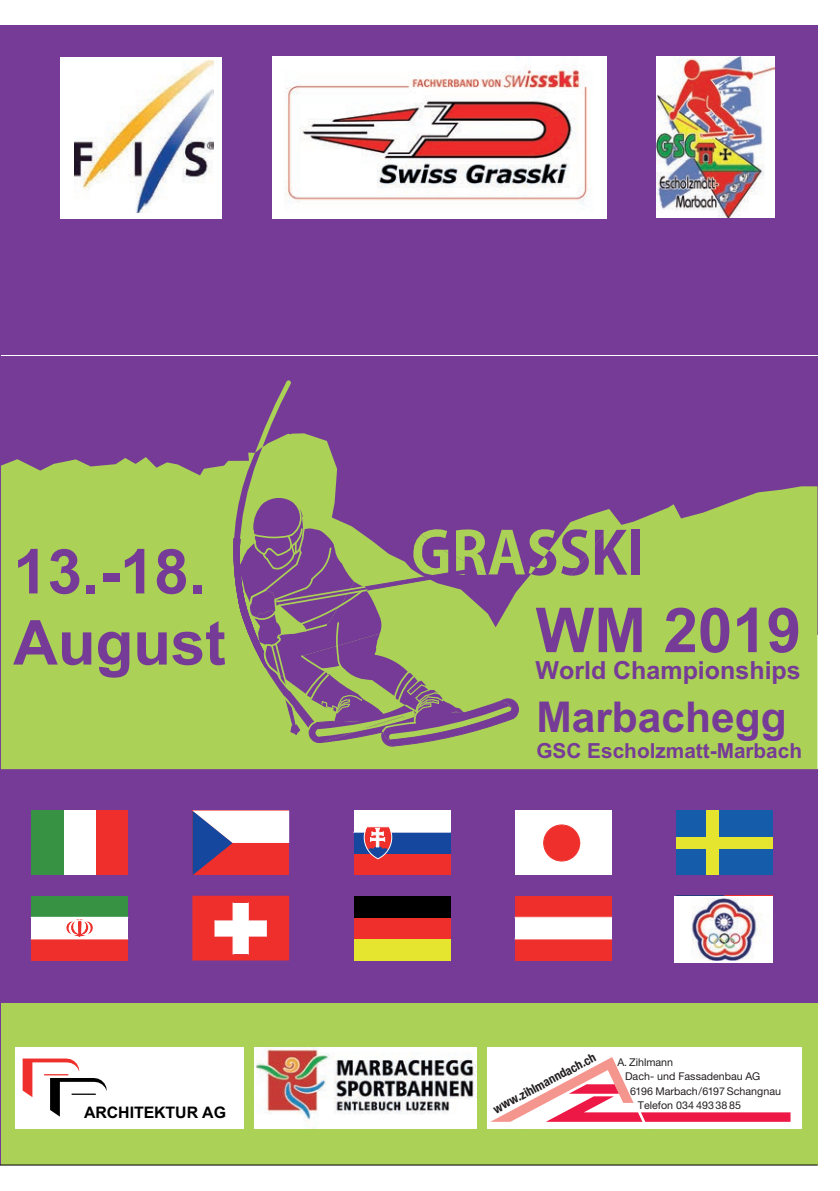
<style>
.page{position:relative;width:840px;height:1191px;background:#fff}
.page>*{position:absolute;margin:0;border:0;box-sizing:border-box;transform-origin:0 0}
.t1{font:700 62px/71px "Arial";letter-spacing:-.005em;color:#763b97}
.t2{font:700 42.4px "Arial";color:#763b97}
.t3{font:700 25px "Arial";color:#763b97}
.t4{font:700 20.8px "Arial";color:#763b97}
.t5{font:700 16px "Arial";letter-spacing:-.005em;color:#000001}
.t6{font:700 condensed 12.4px "Helvetica Neue";color:#231f20}
.t7{font:10.6px "Helvetica Neue";color:#231f20}
</style>
<div class="page">
<hr style="left:0;top:26px;width:2px;height:1139px;background:#763b97">
<div style="left:2px;top:26px;width:815px;height:1139px;background:#763b97"></div>
<div style="left:1px;top:1003px;width:816px;height:162px;background:#abd157"></div>
<div style="left:31px;top:810px;width:97px;height:65px;background:#ee2f2c"></div>
<div style="left:63px;top:810px;width:33px;height:65px;background:#fff"></div>
<div style="left:31px;top:810px;width:32px;height:65px;background:#379343"></div>
<svg style="left:192px;top:810px;width:97px;height:65px;background:#c88596"></svg>
<div style="left:353px;top:810px;width:97px;height:65px;background:#ee2f2c"></div>
<div style="left:514px;top:810px;width:97px;height:65px;background:#fff"></div>
<svg style="left:543px;top:825px;width:36px;height:36px"></svg>
<div style="left:31px;top:895px;width:97px;height:65px;background:#ee2f2c"></div>
<div style="left:31px;top:895px;width:97px;height:22px;background:#379343"></div>
<div style="left:31px;top:917px;width:97px;height:22px;background:#fff"></div>
<div style="left:353px;top:832px;width:97px;height:21px;background:#16479e"></div>
<div style="left:353px;top:810px;width:97px;height:22px;background:#fff"></div>
<div style="left:676px;top:810px;width:96px;height:65px;background:#155cab"></div>
<div style="left:676px;top:837px;width:96px;height:11px;background:#e5e530"></div>
<div style="left:705px;top:810px;width:13px;height:65px;background:#e5e530"></div>
<svg style="left:66px;top:919px;width:27px;height:18px"></svg>
<hr style="left:0;top:1164px;width:817px;height:1px;background:#000001">
<hr style="left:353px;top:832px;width:97px;height:1px;background:#fff">
<div style="left:487px;top:1047px;width:313px;height:81px;background:#fff"></div>
<div style="left:488px;top:1052px;width:310px;height:76px;background:#fff"></div>
<svg style="left:492px;top:1057px;width:298px;height:64px"></svg>
<img style="left:255px;top:1047px;width:221px;height:81px">
<div style="left:16px;top:1047px;width:228px;height:81px;background:#fff"></div>
<svg style="left:23px;top:1058px;width:84px;height:58px"></svg>
<img style="left:656px;top:57px;width:118px;height:160px">
<img style="left:272px;top:57px;width:334px;height:161px">
<svg style="left:1px;top:457px;width:816px;height:312px;background:#a6c45c"></svg>
<hr style="left:797px;top:596px;width:2px;height:158px;background:#abd157">
<div style="left:631px;top:529px;width:8px;height:46px;background:#763b97"></div>
<svg style="left:594px;top:530px;width:33px;height:44px"></svg>
<svg style="left:233px;top:380px;width:355px;height:367px"></svg>
<div style="left:61px;top:57px;width:161px;height:161px;background:#fff"></div>
<img style="left:74px;top:60px;width:139px;height:152px">
<div style="left:353px;top:895px;width:97px;height:65px;background:#ee2f2c"></div>
<div style="left:353px;top:939px;width:97px;height:21px;background:#e5e530"></div>
<div style="left:353px;top:895px;width:97px;height:22px;background:#000001"></div>
<div style="left:514px;top:895px;width:97px;height:65px;background:#fff"></div>
<div style="left:514px;top:939px;width:97px;height:21px;background:#ee2f2c"></div>
<div style="left:514px;top:895px;width:97px;height:22px;background:#ee2f2c"></div>
<svg style="left:192px;top:895px;width:97px;height:65px;background:#ef5d5d"></svg>
<div style="left:543px;top:824px;width:36px;height:37px;border:1px solid #ee2f2c;border-radius:50%"></div>
<svg style="left:364px;top:826px;width:27px;height:32px"></svg>
<div style="left:674px;top:896px;width:98px;height:67px;background:#fff"></div>
<img style="left:691px;top:898px;width:70px;height:63px">
<h1 class="t1" style="left:13px;top:542px;width:214px">13.-18.<br>August</h1>
<h3 class="t5" style="left:84px;top:1106px;width:143px">ARCHITEKTUR AG</h3>
<h1 class="t1" style="left:535px;top:600px;width:267px">WM 2019</h1>
<h3 class="t3" style="left:535px;top:660px;width:266px">World Championships</h3>
<h2 class="t2" style="left:536px;top:701px;width:252px">Marbachegg</h2>
<h3 class="t4" style="left:536px;top:742px;width:267px">GSC Escholzmatt-Marbach</h3>
<p class="t6" style="left:490px;top:1103px;width:116px;rotate:-28deg">www.zihlmanndach.ch</p>
<p class="t7" style="left:617px;top:1055px;width:57px">A. Zihlmann</p>
<p class="t7" style="left:624px;top:1070px;width:137px">Dach- und Fassadenbau AG</p>
<p class="t7" style="left:630px;top:1084px;width:152px">6196 Marbach/6197 Schangnau</p>
<p class="t7" style="left:637px;top:1098px;width:104px">Telefon 034 493 38 85</p>
</div>
